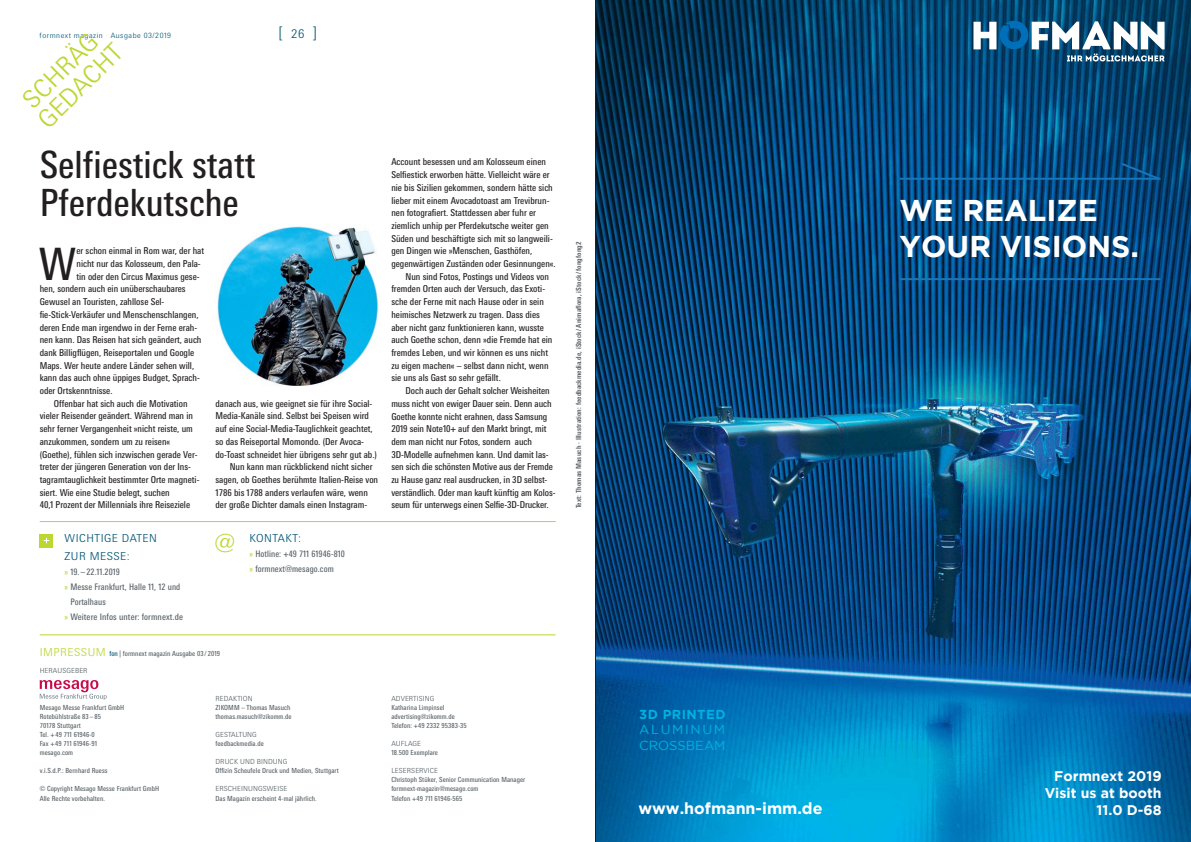
<style>
.page{position:relative;width:1191px;height:842px;background:#fff}
.page>*{position:absolute;margin:0;border:0;box-sizing:border-box;transform-origin:0 0}
.t1{font:condensed 44.6px "Messe Univers";color:#231f20}
.t2{font:condensed 37.5px/38.1px "Messe Univers";color:#231f20}
.t3{font:700 30px/36px "Gotham";color:#fff}
.t4{font:300 25px/25px "Messe Univers";color:#bed630}
.t5{font:700 16px "Gotham";color:#fff}
.t6{font:300 16px "Messe Univers";color:#005676}
.t7{font:700 14px/16.8px "Gotham";color:#fff;text-align:right}
.t8{font:13px/15.6px "Gotham";color:#00b2e1}
.t9{font:700 13px "Gotham";letter-spacing:.035em;color:#00b2e1}
.t10{font:300 11px/18.2px "Messe Univers";letter-spacing:.04em;color:#005676}
.t11{font:condensed 9.5px "Messe Univers";color:#231f20}
.t12{font:condensed 9px/15.1px "Messe Univers";letter-spacing:.01em;color:#576065}
.t13{font:300 7.3px "Messe Univers";letter-spacing:.07em;color:#005676}
.t14{font:condensed 7px/9.1px "Messe Univers";letter-spacing:.01em;color:#576065}
.t15{font:300 7px "Messe Univers";letter-spacing:.01em;color:#576065}
.t16{font:700 condensed 7px "Messe Univers";letter-spacing:.01em;color:#576065}
.s1{color:#bed630}
.s2{font-size:12px}
.s3{font-weight:300;font-stretch:normal;font-size:11px;color:#bed630}
.s4{color:#005676}
</style>
<div class="page">
<img style="left:217px;top:226px;width:161px;height:160px">
<hr style="left:40px;top:634px;width:515px;height:1px;background:#bed630">
<hr style="left:40px;top:521px;width:516px;height:1px;background:#bed630">
<div style="left:40px;top:534px;width:13px;height:13px;background:#bed630"></div>
<svg style="left:40px;top:680px;width:67px;height:20px"></svg>
<img style="left:596px;top:0;width:595px;height:842px">
<hr style="left:899px;top:278px;width:261px;height:2px;background:#1775bb">
<svg style="left:973px;top:19px;width:192px;height:43px"></svg>
<svg style="left:1119px;top:161px;width:42px;height:20px"></svg>
<hr style="left:899px;top:178px;width:261px;height:2px;background:#1775bb">
<hr style="left:595px;top:0;width:1px;height:842px;background:#231f20">
<p class="t13" style="left:40px;top:31px;width:133px">formnext magazin <span class="s1">·</span> Ausgabe 03/2019</p>
<h3 class="t6" style="left:278px;top:23px;width:40px">[<span class="s2">26</span>]</h3>
<h3 class="t4" style="left:15px;top:97px;width:110px;rotate:-45deg">SCHRÄG<br>GEDACHT</h3>
<h2 class="t2" style="left:40px;top:145px;width:217px">Selfiestick statt<br>Pferdekutsche</h2>
<h1 class="t1" style="left:39px;top:236px;width:39px">W</h1>
<p class="t11" style="left:76px;top:245px;width:129px">er schon einmal in Rom war, der hat</p>
<p class="t11" style="left:76px;top:258px;width:126px">nicht nur das Kolosseum, den Pala-</p>
<p class="t11" style="left:76px;top:270px;width:125px">tin oder den Circus Maximus gese-</p>
<p class="t11" style="left:40px;top:283px;width:147px">hen, sondern auch ein unüberschaubares</p>
<p class="t11" style="left:40px;top:296px;width:126px">Gewusel an Touristen, zahllose Sel-</p>
<p class="t11" style="left:40px;top:309px;width:160px">fie-Stick-Verkäufer und Menschenschlangen,</p>
<p class="t11" style="left:40px;top:321px;width:159px">deren Ende man irgendwo in der Ferne erah-</p>
<p class="t11" style="left:40px;top:334px;width:163px">nen kann. Das Reisen hat sich geändert, auch</p>
<p class="t11" style="left:40px;top:347px;width:156px">dank Billigflügen, Reiseportalen und Google</p>
<p class="t11" style="left:40px;top:359px;width:156px">Maps. Wer heute andere Länder sehen will,</p>
<p class="t11" style="left:40px;top:372px;width:162px">kann das auch ohne üppiges Budget, Sprach-</p>
<p class="t11" style="left:40px;top:385px;width:74px">oder Ortskenntnisse.</p>
<p class="t11" style="left:54px;top:397px;width:135px">Offenbar hat sich auch die Motivation</p>
<p class="t11" style="left:40px;top:410px;width:155px">vieler Reisender geändert. Während man in</p>
<p class="t11" style="left:40px;top:423px;width:155px">sehr ferner Vergangenheit »nicht reiste, um</p>
<p class="t11" style="left:40px;top:436px;width:132px">anzukommen, sondern um zu reisen«</p>
<p class="t11" style="left:40px;top:448px;width:159px">(Goethe), fühlen sich inzwischen gerade Ver-</p>
<p class="t11" style="left:40px;top:461px;width:153px">treter der jüngeren Generation von der Ins-</p>
<p class="t11" style="left:40px;top:474px;width:161px">tagramtauglichkeit bestimmter Orte magneti-</p>
<p class="t11" style="left:40px;top:486px;width:131px">siert. Wie eine Studie belegt, suchen</p>
<p class="t11" style="left:40px;top:499px;width:152px">40,1 Prozent der Millennials ihre Reiseziele</p>
<p class="t11" style="left:215px;top:397px;width:158px">danach aus, wie geeignet sie für ihre Social-</p>
<p class="t11" style="left:215px;top:410px;width:155px">Media-Kanäle sind. Selbst bei Speisen wird</p>
<p class="t11" style="left:215px;top:423px;width:159px">auf eine Social-Media-Tauglichkeit geachtet,</p>
<p class="t11" style="left:215px;top:436px;width:150px">so das Reiseportal Momondo. (Der Avoca-</p>
<p class="t11" style="left:215px;top:448px;width:163px">do-Toast schneidet hier übrigens sehr gut ab.)</p>
<p class="t11" style="left:230px;top:461px;width:144px">Nun kann man rückblickend nicht sicher</p>
<p class="t11" style="left:215px;top:474px;width:164px">sagen, ob Goethes berühmte Italien-Reise von</p>
<p class="t11" style="left:215px;top:486px;width:154px">1786 bis 1788 anders verlaufen wäre, wenn</p>
<p class="t11" style="left:215px;top:499px;width:153px">der große Dichter damals einen Instagram-</p>
<p class="t10" style="left:65px;top:528px;width:94px">WICHTIGE DATEN<br>ZUR MESSE:</p>
<p class="t12" style="left:65px;top:564px;width:57px"><span class="s1">»</span> 19. – 22.11.2019</p>
<p class="t12" style="left:65px;top:579px;width:117px"><span class="s1">»</span> Messe Frankfurt, Halle 11, 12 und</p>
<p class="t12" style="left:70px;top:594px;width:37px">Portalhaus</p>
<p class="t12" style="left:65px;top:609px;width:120px"><span class="s1">»</span> Weitere Infos unter: formnext.de</p>
<h3 class="t4" style="left:215px;top:530px;width:22px">@</h3>
<p class="t10" style="left:249px;top:528px;width:53px">KONTAKT:</p>
<p class="t12" style="left:249px;top:546px;width:97px"><span class="s1">»</span> Hotline: +49 711 61946-810 <span class="s1">»</span> formnext@mesago.com</p>
<p class="t14" style="left:40px;top:649px;width:182px"><span class="s3">IMPRESSUM</span> <span class="s4">fon</span> | formnext magazin Ausgabe 03 / 2019</p>
<p class="t15" style="left:40px;top:667px;width:49px">HERAUSGEBER</p>
<p class="t14" style="left:40px;top:703px;width:86px">Mesago Messe Frankfurt GmbH<br>Rotebühlstraße 83 – 85<br>70178 Stuttgart<br>Tel. + 49 711 61946-0<br>Fax + 49 711 61946-91 mesago.com</p>
<p class="t14" style="left:40px;top:766px;width:69px">v.i.S.d.P.: Bernhard Ruess</p>
<p class="t14" style="left:40px;top:784px;width:121px">© Copyright Mesago Messe Frankfurt GmbH<br>Alle Rechte vorbehalten.</p>
<p class="t15" style="left:215px;top:694px;width:39px">REDAKTION</p>
<p class="t14" style="left:215px;top:703px;width:78px">ZIKOMM – Thomas Masuch thomas.masuch@zikomm.de</p>
<p class="t15" style="left:215px;top:730px;width:43px">GESTALTUNG</p>
<p class="t14" style="left:215px;top:739px;width:50px">feedbackmedia.de</p>
<p class="t15" style="left:215px;top:757px;width:73px">DRUCK UND BINDUNG</p>
<p class="t14" style="left:215px;top:766px;width:125px">Offizin Scheufele Druck und Medien, Stuttgart</p>
<p class="t15" style="left:215px;top:785px;width:73px">ERSCHEINUNGSWEISE</p>
<p class="t14" style="left:215px;top:793px;width:103px">Das Magazin erscheint 4-mal jährlich.</p>
<p class="t11" style="left:391px;top:156px;width:156px">Account besessen und am Kolosseum einen</p>
<p class="t11" style="left:391px;top:169px;width:160px">Selfiestick erworben hätte. Vielleicht wäre er</p>
<p class="t11" style="left:391px;top:182px;width:163px">nie bis Sizilien gekommen, sondern hätte sich</p>
<p class="t11" style="left:391px;top:194px;width:160px">lieber mit einem Avocadotoast am Trevibrun-</p>
<p class="t11" style="left:391px;top:207px;width:146px">nen fotografiert. Stattdessen aber fuhr er</p>
<p class="t11" style="left:391px;top:220px;width:159px">ziemlich unhip per Pferdekutsche weiter gen</p>
<p class="t11" style="left:391px;top:232px;width:163px">Süden und beschäftigte sich mit so langweili-</p>
<p class="t11" style="left:391px;top:245px;width:142px">gen Dingen wie »Menschen, Gasthöfen,</p>
<p class="t11" style="left:391px;top:258px;width:166px">gegenwärtigen Zuständen oder Gesinnungen«.</p>
<p class="t11" style="left:405px;top:270px;width:145px">Nun sind Fotos, Postings und Videos von</p>
<p class="t11" style="left:391px;top:283px;width:155px">fremden Orten auch der Versuch, das Exoti-</p>
<p class="t11" style="left:391px;top:296px;width:154px">sche der Ferne mit nach Hause oder in sein</p>
<p class="t11" style="left:391px;top:309px;width:150px">heimisches Netzwerk zu tragen. Dass dies</p>
<p class="t11" style="left:391px;top:321px;width:154px">aber nicht ganz funktionieren kann, wusste</p>
<p class="t11" style="left:391px;top:334px;width:163px">auch Goethe schon, denn »die Fremde hat ein</p>
<p class="t11" style="left:391px;top:347px;width:158px">fremdes Leben, und wir können es uns nicht</p>
<p class="t11" style="left:391px;top:359px;width:159px">zu eigen machen« – selbst dann nicht, wenn</p>
<p class="t11" style="left:391px;top:372px;width:111px">sie uns als Gast so sehr gefällt.</p>
<p class="t11" style="left:405px;top:385px;width:146px">Doch auch der Gehalt solcher Weisheiten</p>
<p class="t11" style="left:391px;top:398px;width:162px">muss nicht von ewiger Dauer sein. Denn auch</p>
<p class="t11" style="left:391px;top:410px;width:158px">Goethe konnte nicht erahnen, dass Samsung</p>
<p class="t11" style="left:391px;top:423px;width:157px">2019 sein Note10+ auf den Markt bringt, mit</p>
<p class="t11" style="left:391px;top:436px;width:142px">dem man nicht nur Fotos, sondern auch</p>
<p class="t11" style="left:391px;top:448px;width:159px">3D-Modelle aufnehmen kann. Und damit las-</p>
<p class="t11" style="left:391px;top:461px;width:163px">sen sich die schönsten Motive aus der Fremde</p>
<p class="t11" style="left:391px;top:474px;width:158px">zu Hause ganz real ausdrucken, in 3D selbst-</p>
<p class="t11" style="left:391px;top:486px;width:166px">verständlich. Oder man kauft künftig am Kolos-</p>
<p class="t11" style="left:391px;top:499px;width:159px">seum für unterwegs einen Selfie-3D-Drucker.</p>
<p class="t15" style="left:391px;top:694px;width:45px">ADVERTISING</p>
<p class="t14" style="left:391px;top:703px;width:77px">Katharina Limpinsel advertising@zikomm.de<br>Telefon: +49 2332 95383-35</p>
<p class="t15" style="left:391px;top:739px;width:31px">AUFLAGE</p>
<p class="t14" style="left:391px;top:748px;width:48px">18.500 Exemplare</p>
<p class="t15" style="left:391px;top:766px;width:48px">LESERSERVICE</p>
<p class="t14" style="left:391px;top:775px;width:135px">Christoph Stüker, Senior Communication Manager formnext-magazin@mesago.com<br>Telefon +49 711 61946-565</p>
<p class="t16" style="left:574px;top:508px;width:268px;rotate:-90deg">Text: Thomas Masuch · Illustration: feedbackmedia.de, iStock /Animaflora, iStock /fongfong2</p>
<h3 class="t3" style="left:899px;top:192px;width:241px">WE REALIZE<br>YOUR VISIONS.</h3>
<h3 class="t9" style="left:639px;top:706px;width:88px">3D PRINTED</h3>
<h3 class="t8" style="left:639px;top:721px;width:88px">ALUMINUM<br>CROSSBEAM</h3>
<h3 class="t7" style="left:1044px;top:767px;width:118px">Formnext 2019<br>Visit us at booth</h3>
<h3 class="t5" style="left:638px;top:799px;width:186px">www.hofmann-imm.de</h3>
<h3 class="t7" style="left:1096px;top:801px;width:66px">11.0 D-68</h3>
</div>
